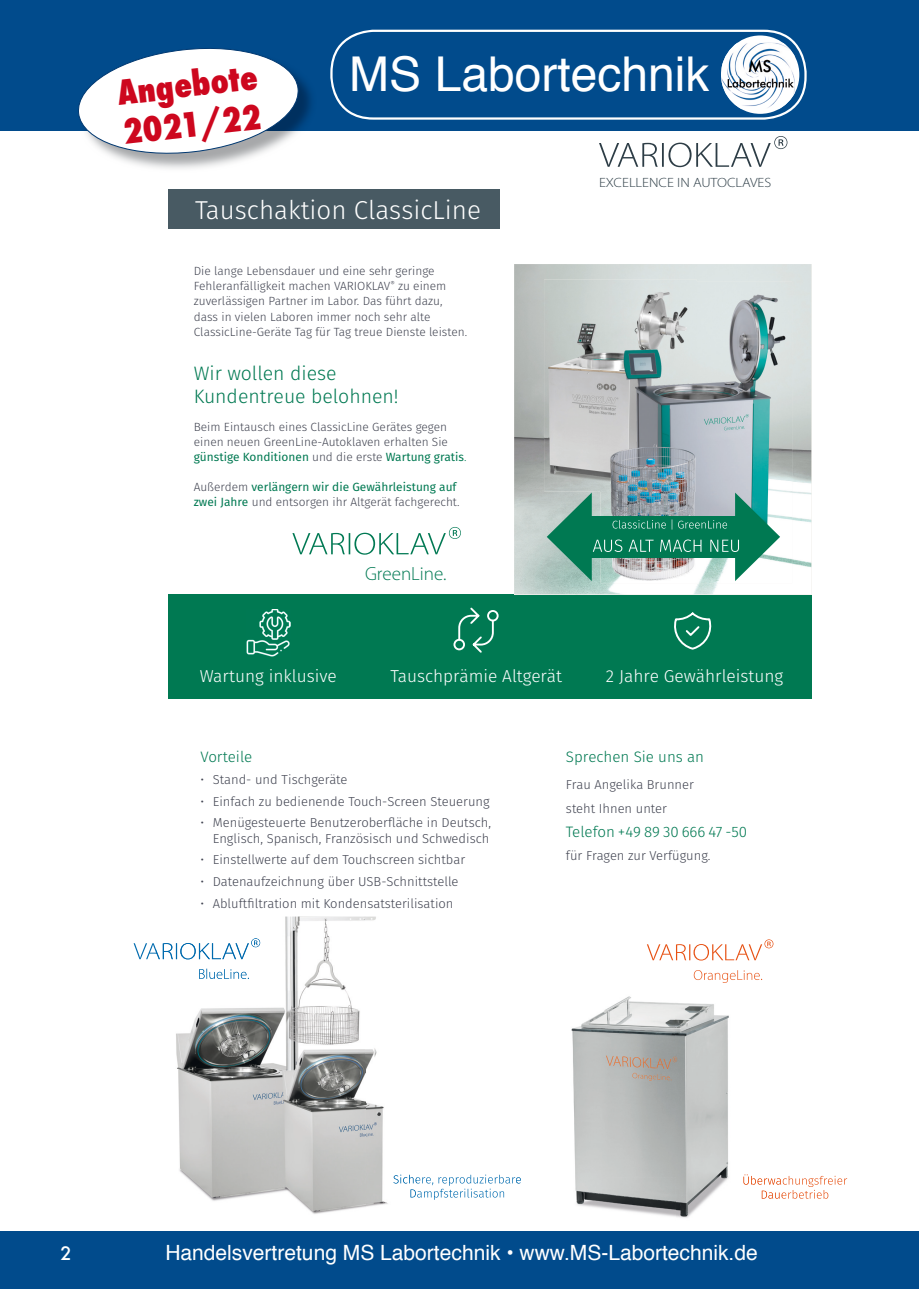
<style>
.page{position:relative;width:919px;height:1289px;background:#fff}
.page>*{position:absolute;margin:0;border:0;box-sizing:border-box;transform-origin:0 0}
.t1{font:48px "Helvetica";color:#fff}
.t2{font:800 condensed 33px/39.6px "Futura";color:#cd071e}
.t3{font:300 25.95px "Fira Sans";color:#fff}
.t4{font:21px "Helvetica";color:#fff}
.t5{font:300 19.5px/23.7px "Fira Sans";color:#007952}
.t6{font:300 19.2px "Myriad Pro";color:#007953}
.t7{font:500 18px "Futura";color:#fff}
.t8{font:300 17.25px "Fira Sans";color:#fff}
.t9{font:300 15.15px "Fira Sans";color:#007952}
.t10{font:300 13.5px "Myriad Pro";color:#2d3d46;scale:1.1 1}
.t11{font:300 12.9px/23.7px "Fira Sans";color:#404350}
.t12{font:300 11.85px/15.1px "Fira Sans";color:#404350}
.s1{font-weight:400;color:#007952}
.s2{color:#007952}
</style>
<div class="page">
<div style="left:0;top:0;width:918px;height:130px;background:#014b8c"></div>
<div style="left:0;top:1230px;width:918px;height:58px;background:#014b8c"></div>
<img style="left:119px;top:79px;width:198px;height:90px">
<svg style="left:75px;top:48px;width:226px;height:111px"></svg>
<svg style="left:330px;top:30px;width:476px;height:90px"></svg>
<svg style="left:721px;top:35px;width:78px;height:79px;background:#d6dce2"></svg>
<img style="left:721px;top:43px;width:73px;height:33px">
<img style="left:721px;top:76px;width:10px;height:25px">
<div style="left:168px;top:189px;width:331px;height:40px;background:#485a63"></div>
<div style="left:168px;top:594px;width:643px;height:104px;background:#007952"></div>
<svg style="left:599px;top:136px;width:188px;height:31px"></svg>
<img style="left:246px;top:609px;width:44px;height:47px">
<svg style="left:674px;top:612px;width:38px;height:38px"></svg>
<svg style="left:292px;top:527px;width:169px;height:27px"></svg>
<img style="left:514px;top:264px;width:297px;height:330px">
<img style="left:544px;top:279px;width:152px;height:212px">
<img style="left:600px;top:282px;width:192px;height:301px">
<img style="left:600px;top:282px;width:96px;height:209px">
<svg style="left:546px;top:492px;width:234px;height:89px;background:#66a493"></svg>
<div style="left:453px;top:639px;width:12px;height:11px;border:2px solid #fff;border-radius:50%"></div>
<div style="left:487px;top:610px;width:11px;height:11px;border:2px solid #fff;border-radius:50%"></div>
<svg style="left:457px;top:607px;width:37px;height:46px"></svg>
<svg style="left:782px;top:1175px;width:65px;height:23px"></svg>
<img style="left:158px;top:916px;width:230px;height:298px">
<img style="left:199px;top:968px;width:50px;height:11px">
<svg style="left:134px;top:938px;width:126px;height:21px"></svg>
<img style="left:156px;top:942px;width:93px;height:17px">
<img style="left:571px;top:979px;width:211px;height:239px">
<svg style="left:393px;top:1174px;width:128px;height:25px"></svg>
<img style="left:751px;top:1184px;width:29px;height:14px">
<img style="left:761px;top:1190px;width:21px;height:8px">
<img style="left:743px;top:1174px;width:38px;height:10px">
<svg style="left:693px;top:970px;width:69px;height:12px"></svg>
<svg style="left:764px;top:939px;width:9px;height:9px"></svg>
<svg style="left:647px;top:941px;width:123px;height:19px"></svg>
<h2 class="t2" style="left:115px;top:74px;width:142px;rotate:-7deg">Angebote<br>2021/22</h2>
<h1 class="t1" style="left:349px;top:37px;width:362px">MS Labortechnik</h1>
<p class="t10" style="left:599px;top:174px;width:158px">EXCELLENCE IN AUTOCLAVES</p>
<h3 class="t3" style="left:195px;top:191px;width:287px">Tauschaktion ClassicLine</h3>
<p class="t12" style="left:194px;top:263px;width:275px">Die lange Lebensdauer und eine sehr geringe Fehleranfälligkeit machen VARIOKLAV<sup>®</sup> zu einem zuverlässigen Partner im Labor. Das führt dazu, dass in vielen Laboren immer noch sehr alte ClassicLine-Geräte Tag für Tag treue Dienste leisten.</p>
<h3 class="t5" style="left:194px;top:361px;width:206px">Wir wollen diese<br>Kundentreue belohnen!</h3>
<p class="t12" style="left:194px;top:419px;width:274px">Beim Eintausch eines ClassicLine Gerätes gegen einen neuen GreenLine-Autoklaven erhalten Sie <span class="s1">günstige Konditionen</span> und die erste <span class="s1">Wartung gratis</span><span class="s2">.</span></p>
<p class="t12" style="left:194px;top:479px;width:267px">Außerdem <span class="s1">verlängern wir die Gewährleistung auf zwei Jahre</span> und entsorgen ihr Altgerät fachgerecht.</p>
<h3 class="t6" style="left:365px;top:562px;width:83px">GreenLine.</h3>
<h3 class="t8" style="left:200px;top:663px;width:138px">Wartung inklusive</h3>
<h3 class="t8" style="left:390px;top:663px;width:173px">Tauschprämie Altgerät</h3>
<h3 class="t8" style="left:606px;top:663px;width:179px">2 Jahre Gewährleistung</h3>
<p class="t9" style="left:200px;top:746px;width:53px">Vorteile</p>
<p class="t11" style="left:200px;top:767px;width:148px">• Stand- und Tischgeräte</p>
<p class="t11" style="left:200px;top:789px;width:290px">• Einfach zu bedienende Touch-Screen Steuerung</p>
<p class="t11" style="left:200px;top:814px;width:292px;line-height:15.6px;text-align:right">• Menügesteuerte Benutzeroberfläche in Deutsch,<br>Englisch, Spanisch, Französisch und Schwedisch</p>
<p class="t11" style="left:200px;top:848px;width:266px">• Einstellwerte auf dem Touchscreen sichtbar</p>
<p class="t11" style="left:200px;top:869px;width:259px">• Datenaufzeichnung über USB-Schnittstelle</p>
<p class="t11" style="left:200px;top:891px;width:254px">• Abluftfiltration mit Kondensatsterilisation</p>
<p class="t9" style="left:566px;top:746px;width:140px">Sprechen Sie uns an</p>
<p class="t11" style="left:566px;top:772px;width:129px">Frau Angelika Brunner steht Ihnen unter</p>
<p class="t9" style="left:566px;top:820px;width:183px">Telefon +49 89 30 666 47 -50</p>
<p class="t11" style="left:566px;top:843px;width:146px">für Fragen zur Verfügung.</p>
<h3 class="t7" style="left:60px;top:1240px;width:13px">2</h3>
<h3 class="t4" style="left:165px;top:1236px;width:594px">Handelsvertretung MS Labortechnik • www.MS-Labortechnik.de</h3>
</div>
